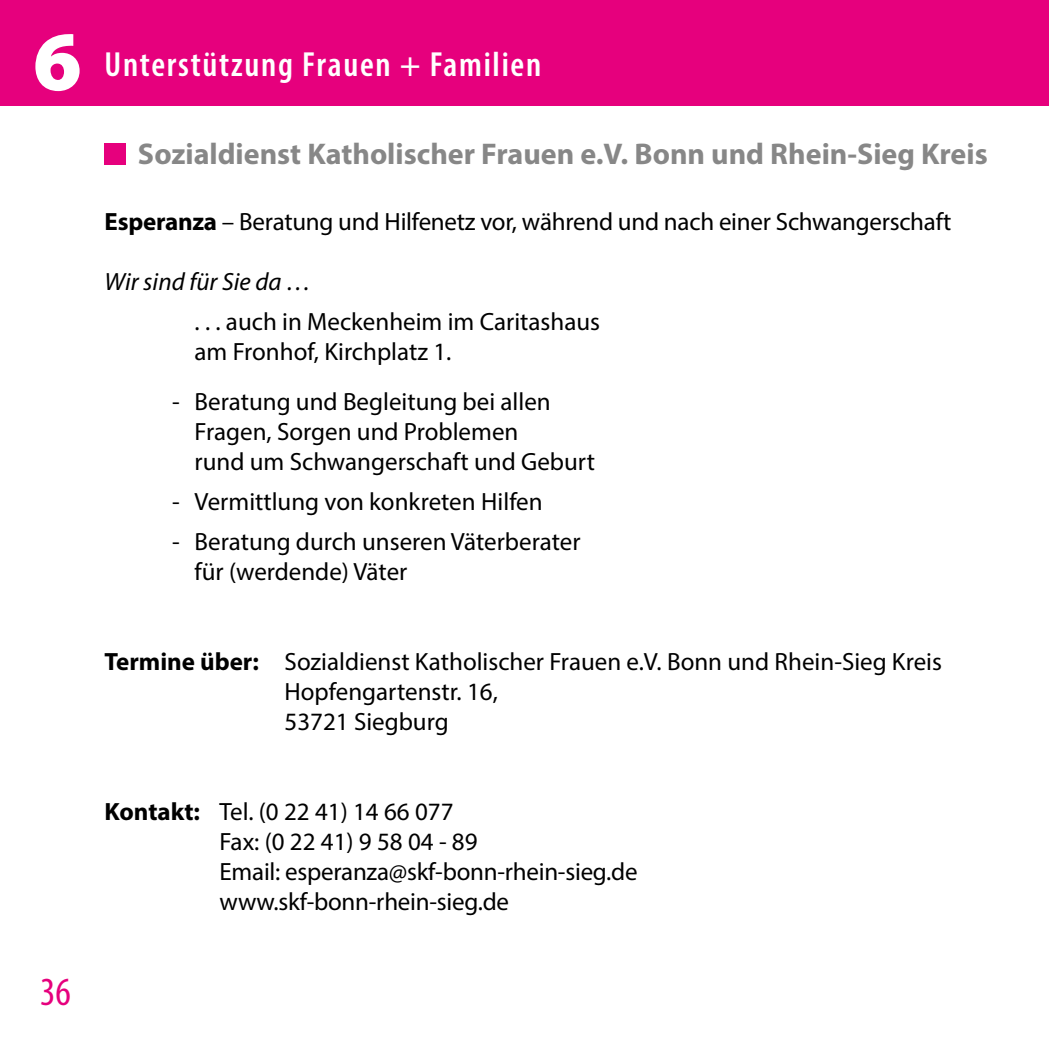
<style>
.page{position:relative;width:1049px;height:1049px;background:#fff}
.page>*{position:absolute;margin:0;border:0;box-sizing:border-box;transform-origin:0 0}
.t1{font:900 85px "Myriad Pro";color:#fff}
.t2{font:condensed 40px "Myriad Pro";color:#e6007d}
.t3{font:600 condensed 35px "Myriad Pro";letter-spacing:.05em;color:#fff}
.t4{font:700 30px "Myriad Pro";color:#878787}
.t5{font:25px/30px "Myriad Pro";color:#000}
.t6{font:italic 25px "Myriad Pro";color:#000}
.s1{font-weight:700}
</style>
<div class="page">
<div style="left:0;top:0;width:1049px;height:106px;background:#e6007d"></div>
<div style="left:105px;top:143px;width:21px;height:21px;background:#e6007d"></div>
<h1 class="t1" style="left:33px;top:5px;width:50px">6</h1>
<h3 class="t3" style="left:105px;top:43px;width:438px">Unterstützung Frauen + Familien</h3>
<p class="t4" style="left:138px;top:135px;width:851px">Sozialdienst Katholischer Frauen e.V. Bonn und Rhein-Sieg Kreis</p>
<p class="t5" style="left:105px;top:206px;width:848px"><span class="s1">Esperanza</span> – Beratung und Hilfenetz vor, während und nach einer Schwangerschaft</p>
<p class="t6" style="left:105px;top:266px;width:208px">Wir sind für Sie da …</p>
<p class="t5" style="left:195px;top:306px;width:407px">. . . auch in Meckenheim im Caritashaus am Fronhof, Kirchplatz 1.</p>
<p class="t5" style="left:195px;top:386px;width:402px;text-indent:-22px">- Beratung und Begleitung bei allen<br>Fragen, Sorgen und Problemen<br>rund um Schwangerschaft und Geburt</p>
<p class="t5" style="left:172px;top:486px;width:372px">- Vermittlung von konkreten Hilfen</p>
<p class="t5" style="left:195px;top:526px;width:387px;text-indent:-22px">- Beratung durch unseren Väterberater für (werdende) Väter</p>
<h2 class="t2" style="left:40px;top:967px;width:32px">36</h2>
<p class="t5" style="left:285px;top:646px;width:659px;text-indent:-180px"><span class="s1">Termine über:</span> Sozialdienst Katholischer Frauen e.V. Bonn und Rhein-Sieg Kreis<br>Hopfengartenstr. 16,<br>53721 Siegburg</p>
<p class="t5" style="left:220px;top:796px;width:419px;text-indent:-115px"><span class="s1">Kontakt:</span> Tel. (0 22 41) 14 66 077<br>Fax: (0 22 41) 9 58 04 - 89<br>Email: esperanza@skf-bonn-rhein-sieg.de www.skf-bonn-rhein-sieg.de</p>
</div>
